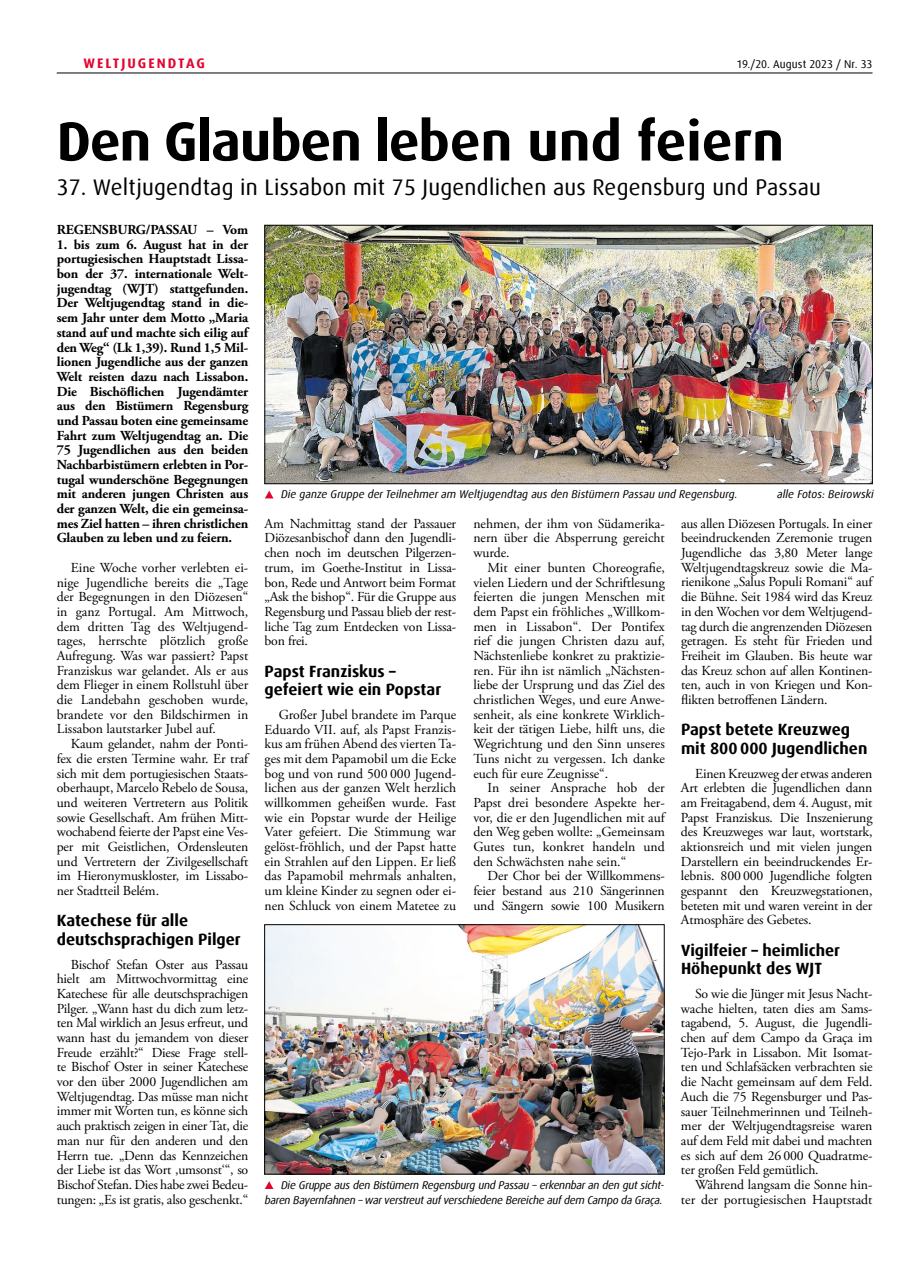
<style>
.page{position:relative;width:908px;height:1276px;background:#fff}
.page>*{position:absolute;margin:0;border:0;box-sizing:border-box;transform-origin:0 0}
.t1{font:700 55px "Dax Offc Pro";letter-spacing:-.02em;color:#000}
.t2{font:22.5px "Dax Offc Pro";letter-spacing:.01em;color:#000}
.t3{font:700 16.25px/18.8px "Dax Offc Pro";color:#000}
.t4{font:13.75px/14.6px "Adobe Garamond Pro";letter-spacing:-.01em;color:#000;text-align:justify}
.t5{font:700 13.75px/14.6px "Adobe Garamond Pro";letter-spacing:-.01em;color:#000;text-align:justify}
.t6{font:700 13.75px "Dax Offc Pro";letter-spacing:.15em;color:#e4032e}
.t7{font:italic 11.25px/14.8px "Dax Offc Pro";letter-spacing:-.025em;color:#000;text-align:right}
.t8{font:italic 11.25px "Dax Offc Pro";color:#000}
.t9{font:11.25px "Dax Offc Pro";letter-spacing:.005em;color:#000}
</style>
<div class="page">
<hr style="left:57px;top:73px;width:815px;height:1px;background:#000">
<img style="left:266px;top:227px;width:604px;height:255px">
<div style="left:264px;top:225px;width:608px;height:259px;border:1px solid #000"></div>
<svg style="left:265px;top:491px;width:8px;height:7px"></svg>
<img style="left:266px;top:926px;width:396px;height:246px">
<div style="left:264px;top:924px;width:400px;height:250px;border:1px solid #000"></div>
<svg style="left:265px;top:1181px;width:8px;height:8px"></svg>
<p class="t6" style="left:83px;top:54px;width:123px">WELTJUGENDTAG</p>
<p class="t9" style="left:736px;top:56px;width:137px">19./20. August 2023 / Nr. 33</p>
<h1 class="t1" style="left:57px;top:106px;width:728px">Den Glauben leben und feiern</h1>
<h2 class="t2" style="left:57px;top:173px;width:765px">37. Weltjugendtag in Lissabon mit 75 Jugendlichen aus Regensburg und Passau</h2>
<p class="t5" style="left:57px;top:222px;width:193px">REGENSBURG/PASSAU – Vom</p>
<p class="t5" style="left:57px;top:237px;width:193px">1. bis zum 6. August hat in der portugiesischen Hauptstadt Lissa&shy;bon der 37. internationale Welt&shy;jugendtag (WJT) stattgefunden.<br>Der Weltjugendtag stand in die&shy;sem Jahr unter dem Motto „Maria stand auf und machte sich eilig auf den Weg“ (Lk 1,39). Rund 1,5 Mil&shy;lionen Jugendliche aus der ganzen Welt reisten dazu nach Lissabon.<br>Die Bischöflichen Jugendämter aus den Bistümern Regensburg und Passau boten eine gemeinsame Fahrt zum Weltjugendtag an. Die 75 Jugendlichen aus den beiden Nachbarbistümern erlebten in Por&shy;tugal wunderschöne Begegnungen mit anderen jungen Christen aus der ganzen Welt, die ein gemeinsa&shy;mes Ziel hatten – ihren christlichen Glauben zu leben und zu feiern.</p>
<p class="t4" style="left:57px;top:560px;width:193px;text-indent:14px">Eine Woche vorher verlebten ei&shy;nige Jugendliche bereits die „Tage der Begegnungen in den Diözesen“ in ganz Portugal. Am Mittwoch, dem dritten Tag des Weltjugend&shy;tages, herrschte plötzlich große Aufregung. Was war passiert? Papst Franziskus war gelandet. Als er aus dem Flieger in einem Rollstuhl über die Landebahn geschoben wurde, brandete vor den Bildschirmen in Lissabon lautstarker Jubel auf.</p>
<p class="t4" style="left:57px;top:737px;width:193px;text-indent:14px">Kaum gelandet, nahm der Ponti&shy;fex die ersten Termine wahr. Er traf sich mit dem portugiesischen Staats&shy;oberhaupt, Marcelo Rebelo de Sousa, und weiteren Vertretern aus Politik sowie Gesellschaft. Am frühen Mitt&shy;wochabend feierte der Papst eine Ves&shy;per mit Geistlichen, Ordensleuten und Vertretern der Zivilgesellschaft im Hieronymuskloster, im Lissabo&shy;ner Stadtteil Belém.</p>
<p class="t3" style="left:57px;top:911px;width:185px">Katechese für alle deutschsprachigen Pilger</p>
<p class="t4" style="left:57px;top:957px;width:193px;text-indent:14px">Bischof Stefan Oster aus Passau hielt am Mittwochvormittag eine Katechese für alle deutschsprachigen Pilger. „Wann hast du dich zum letz&shy;ten Mal wirklich an Jesus erfreut, und wann hast du jemandem von dieser Freude erzählt?“ Diese Frage stell&shy;te Bischof Oster in seiner Katechese vor den über 2000 Jugendlichen am Weltjugendtag. Das müsse man nicht immer mit Worten tun, es könne sich auch praktisch zeigen in einer Tat, die man nur für den anderen und den Herrn tue. „Denn das Kennzeichen der Liebe ist das Wort ,umsonst‘“, so Bischof Stefan. Dies habe zwei Bedeu&shy;tungen: „Es ist gratis, also geschenkt.“</p>
<p class="t8" style="left:281px;top:487px;width:458px">Die ganze Gruppe der Teilnehmer am Weltjugendtag aus den Bistümern Passau und Regensburg.</p>
<p class="t8" style="left:776px;top:487px;width:98px">alle Fotos: Beirowski</p>
<p class="t4" style="left:264px;top:516px;width:193px">Am Nachmittag stand der Passauer Diözesanbischof dann den Jugendli&shy;chen noch im deutschen Pilgerzen&shy;trum, im Goethe-Institut in Lissa&shy;bon, Rede und Antwort beim Format „Ask the bishop“. Für die Gruppe aus Regensburg und Passau blieb der rest&shy;liche Tag zum Entdecken von Lissa&shy;bon frei.</p>
<p class="t3" style="left:264px;top:661px;width:178px">Papst Franziskus – gefeiert wie ein Popstar</p>
<p class="t4" style="left:264px;top:707px;width:193px;text-indent:14px">Großer Jubel brandete im Parque Eduardo VII. auf, als Papst Franzis&shy;kus am frühen Abend des vierten Ta&shy;ges mit dem Papamobil um die Ecke bog und von rund 500 000 Jugend&shy;lichen aus der ganzen Welt herzlich willkommen geheißen wurde. Fast wie ein Popstar wurde der Heilige Vater gefeiert. Die Stimmung war gelöst-fröhlich, und der Papst hatte ein Strahlen auf den Lippen. Er ließ das Papamobil mehrmals anhalten, um kleine Kinder zu segnen oder ei&shy;nen Schluck von einem Matetee zu</p>
<p class="t4" style="left:473px;top:516px;width:193px">nehmen, der ihm von Südamerika&shy;nern über die Absperrung gereicht wurde.</p>
<p class="t4" style="left:473px;top:560px;width:193px;text-indent:14px">Mit einer bunten Choreografie, vielen Liedern und der Schriftlesung feierten die jungen Menschen mit dem Papst ein fröhliches „Willkom&shy;men in Lissabon“. Der Pontifex rief die jungen Christen dazu auf, Nächstenliebe konkret zu praktizie&shy;ren. Für ihn ist nämlich „Nächsten&shy;liebe der Ursprung und das Ziel des christlichen Weges, und eure Anwe&shy;senheit, als eine konkrete Wirklich&shy;keit der tätigen Liebe, hilft uns, die Wegrichtung und den Sinn unseres Tuns nicht zu vergessen. Ich danke euch für eure Zeugnisse“.</p>
<p class="t4" style="left:473px;top:781px;width:193px;text-indent:14px">In seiner Ansprache hob der Papst drei besondere Aspekte her&shy;vor, die er den Jugendlichen mit auf den Weg geben wollte: „Gemeinsam Gutes tun, konkret handeln und den Schwächsten nahe sein.“</p>
<p class="t4" style="left:473px;top:869px;width:193px;text-indent:14px">Der Chor bei der Willkommens&shy;feier bestand aus 210 Sängerinnen und Sängern sowie 100 Musikern</p>
<p class="t7" style="left:265px;top:1177px;width:401px">Die Gruppe aus den Bistümern Regensburg und Passau – erkennbar an den gut sicht&shy;baren Bayernfahnen – war verstreut auf verschiedene Bereiche auf dem Campo da Graça.</p>
<p class="t4" style="left:680px;top:516px;width:193px">aus allen Diözesen Portugals. In einer beeindruckenden Zeremonie trugen Jugendliche das 3,80 Meter lange Weltjugendtagskreuz sowie die Ma&shy;rienikone „Salus Populi Romani“ auf die Bühne. Seit 1984 wird das Kreuz in den Wochen vor dem Weltjugend&shy;tag durch die angrenzenden Diözesen getragen. Es steht für Frieden und Freiheit im Glauben. Bis heute war das Kreuz schon auf allen Kontinen&shy;ten, auch in von Kriegen und Kon&shy;flikten betroffenen Ländern.</p>
<p class="t3" style="left:680px;top:720px;width:188px">Papst betete Kreuzweg mit 800 000 Jugendlichen</p>
<p class="t4" style="left:680px;top:766px;width:193px;text-indent:14px">Einen Kreuzweg der etwas anderen Art erlebten die Jugendlichen dann am Freitagabend, dem 4. August, mit Papst Franziskus. Die Inszenierung des Kreuzweges war laut, wortstark, aktionsreich und mit vielen jungen Darstellern ein beeindruckendes Er&shy;lebnis. 800 000 Jugendliche folgten gespannt den Kreuzwegstationen, beteten mit und waren vereint in der Atmosphäre des Gebetes.</p>
<p class="t3" style="left:680px;top:940px;width:160px">Vigilfeier – heimlicher<br>Höhepunkt des WJT</p>
<p class="t4" style="left:680px;top:986px;width:193px;text-indent:14px">So wie die Jünger mit Jesus Nacht&shy;wache hielten, taten dies am Sams&shy;tagabend, 5. August, die Jugendli&shy;chen auf dem Campo da Graça im Tejo-Park in Lissabon. Mit Isomat&shy;ten und Schlafsäcken verbrachten sie die Nacht gemeinsam auf dem Feld.<br>Auch die 75 Regensburger und Pas&shy;sauer Teilnehmerinnen und Teilneh&shy;mer der Weltjugendtagsreise waren auf dem Feld mit dabei und machten es sich auf dem 26 000 Quadratme&shy;ter großen Feld gemütlich.</p>
<p class="t4" style="left:680px;top:1177px;width:193px;text-align:right">Während langsam die Sonne hin&shy;ter der portugiesischen Hauptstadt</p>
</div>
